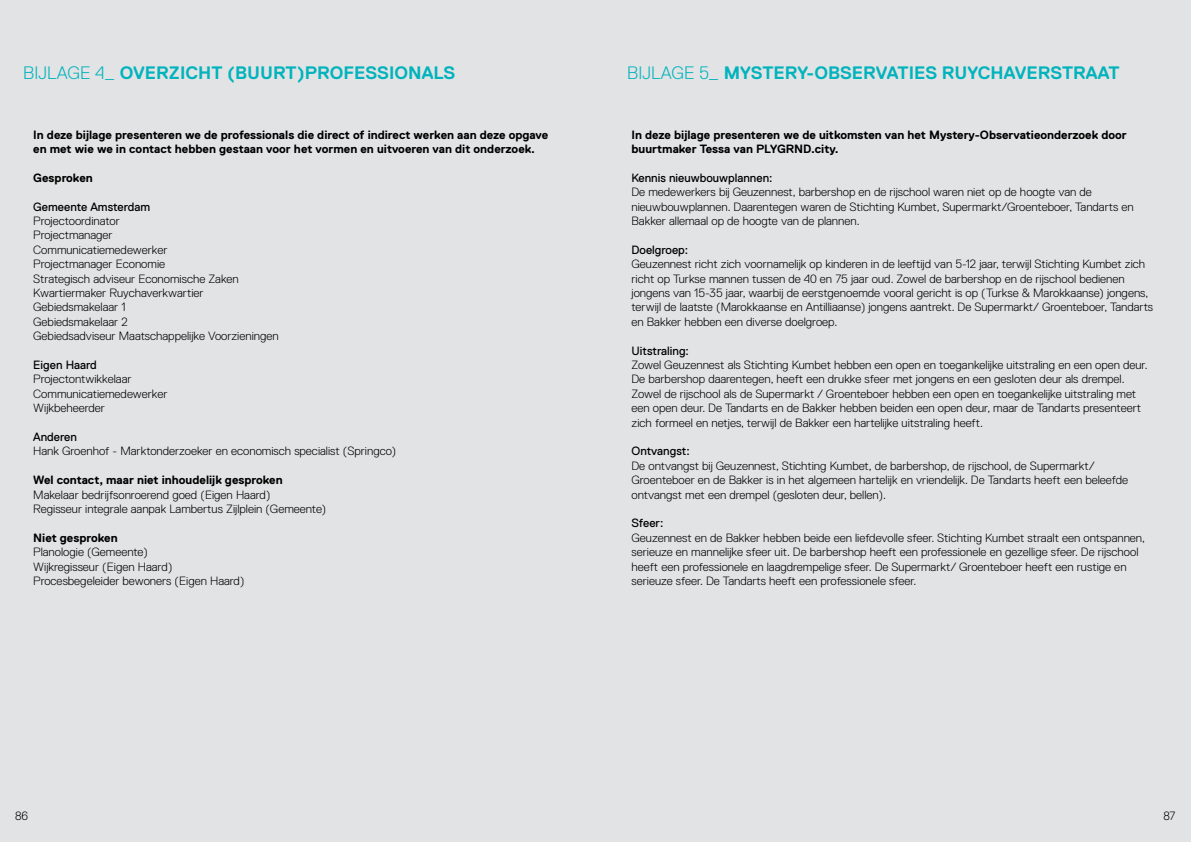
<style>
.page{position:relative;width:1191px;height:842px;background:#fff}
.page>*{position:absolute;margin:0;border:0;box-sizing:border-box;transform-origin:0 0}
.t1{font:700 18px "Replica";color:#00b3bc}
.t2{font:300 12px/14.4px "Replica";color:#000}
.t3{font:700 12px/14.4px "Replica";color:#000}
.t4{font:12px "Replica";color:#000}
.s1{font-weight:300}
</style>
<div class="page">
<div style="left:591px;top:0;width:600px;height:842px;background:#e2e3e4"></div>
<div style="left:0;top:0;width:591px;height:842px;background:#e2e3e4"></div>
<h1 class="t1" style="left:23px;top:63px;width:433px"><span class="s1">BIJLAGE 4_</span> OVERZICHT (BUURT)PROFESSIONALS</h1>
<h1 class="t1" style="left:627px;top:63px;width:494px"><span class="s1">BIJLAGE 5_</span> MYSTERY-OBSERVATIES RUYCHAVERSTRAAT</h1>
<p class="t3" style="left:33px;top:127px;width:516px">In deze bijlage presenteren we de professionals die direct of indirect werken aan deze opgave en met wie we in contact hebben gestaan voor het vormen en uitvoeren van dit onderzoek.</p>
<p class="t3" style="left:33px;top:170px;width:61px">Gesproken</p>
<p class="t4" style="left:33px;top:200px;width:118px">Gemeente Amsterdam</p>
<p class="t2" style="left:33px;top:214px;width:247px">Projectoordinator<br>Projectmanager<br>Communicatiemedewerker<br>Projectmanager Economie<br>Strategisch adviseur Economische Zaken<br>Kwartiermaker Ruychaverkwartier<br>Gebiedsmakelaar 1<br>Gebiedsmakelaar 2<br>Gebiedsadviseur Maatschappelijke Voorzieningen</p>
<p class="t4" style="left:33px;top:358px;width:65px">Eigen Haard</p>
<p class="t2" style="left:33px;top:372px;width:136px">Projectontwikkelaar<br>Communicatiemedewerker<br>Wijkbeheerder</p>
<p class="t4" style="left:33px;top:430px;width:45px">Anderen</p>
<p class="t2" style="left:33px;top:444px;width:364px">Hank Groenhof - Marktonderzoeker en economisch specialist (Springco)</p>
<p class="t3" style="left:33px;top:473px;width:251px">Wel contact, maar niet inhoudelijk gesproken</p>
<p class="t2" style="left:33px;top:487px;width:294px">Makelaar bedrijfsonroerend goed (Eigen Haard)<br>Regisseur integrale aanpak Lambertus Zijlplein (Gemeente)</p>
<p class="t3" style="left:33px;top:530px;width:86px">Niet gesproken</p>
<p class="t2" style="left:33px;top:545px;width:213px">Planologie (Gemeente)<br>Wijkregisseur (Eigen Haard)<br>Procesbegeleider bewoners (Eigen Haard)</p>
<p class="t3" style="left:631px;top:127px;width:497px">In deze bijlage presenteren we de uitkomsten van het Mystery-Observatieonderzoek door buurtmaker Tessa van PLYGRND.city.</p>
<p class="t4" style="left:631px;top:171px;width:142px">Kennis nieuwbouwplannen:</p>
<p class="t2" style="left:631px;top:185px;width:503px">De medewerkers bij Geuzennest, barbershop en de rijschool waren niet op de hoogte van de nieuwbouwplannen. Daarentegen waren de Stichting Kumbet, Supermarkt/Groenteboer, Tandarts en<br>Bakker allemaal op de hoogte van de plannen.</p>
<p class="t4" style="left:631px;top:243px;width:58px">Doelgroep:</p>
<p class="t2" style="left:631px;top:257px;width:523px">Geuzennest richt zich voornamelijk op kinderen in de leeftijd van 5-12 jaar, terwijl Stichting Kumbet zich richt op Turkse mannen tussen de 40 en 75 jaar oud. Zowel de barbershop en de rijschool bedienen jongens van 15-35 jaar, waarbij de eerstgenoemde vooral gericht is op (Turkse &amp; Marokkaanse) jongens, terwijl de laatste (Marokkaanse en Antilliaanse) jongens aantrekt. De Supermarkt/ Groenteboer, Tandarts en Bakker hebben een diverse doelgroep.</p>
<p class="t4" style="left:631px;top:344px;width:59px">Uitstraling:</p>
<p class="t2" style="left:631px;top:358px;width:517px">Zowel Geuzennest als Stichting Kumbet hebben een open en toegankelijke uitstraling en een open deur.<br>De barbershop daarentegen, heeft een drukke sfeer met jongens en een gesloten deur als drempel.<br>Zowel de rijschool als de Supermarkt / Groenteboer hebben een open en toegankelijke uitstraling met een open deur. De Tandarts en de Bakker hebben beiden een open deur, maar de Tandarts presenteert zich formeel en netjes, terwijl de Bakker een hartelijke uitstraling heeft.</p>
<p class="t4" style="left:631px;top:445px;width:60px">Ontvangst:</p>
<p class="t2" style="left:631px;top:458px;width:498px">De ontvangst bij Geuzennest, Stichting Kumbet, de barbershop, de rijschool, de Supermarkt/<br>Groenteboer en de Bakker is in het algemeen hartelijk en vriendelijk. De Tandarts heeft een beleefde ontvangst met een drempel (gesloten deur, bellen).</p>
<p class="t4" style="left:631px;top:517px;width:33px">Sfeer:</p>
<p class="t2" style="left:631px;top:530px;width:515px">Geuzennest en de Bakker hebben beide een liefdevolle sfeer. Stichting Kumbet straalt een ontspannen, serieuze en mannelijke sfeer uit. De barbershop heeft een professionele en gezellige sfeer. De rijschool heeft een professionele en laagdrempelige sfeer. De Supermarkt/ Groenteboer heeft een rustige en serieuze sfeer. De Tandarts heeft een professionele sfeer.</p>
<p class="t2" style="left:15px;top:809px;width:15px">86</p>
<p class="t2" style="left:1163px;top:809px;width:13px">87</p>
</div>
